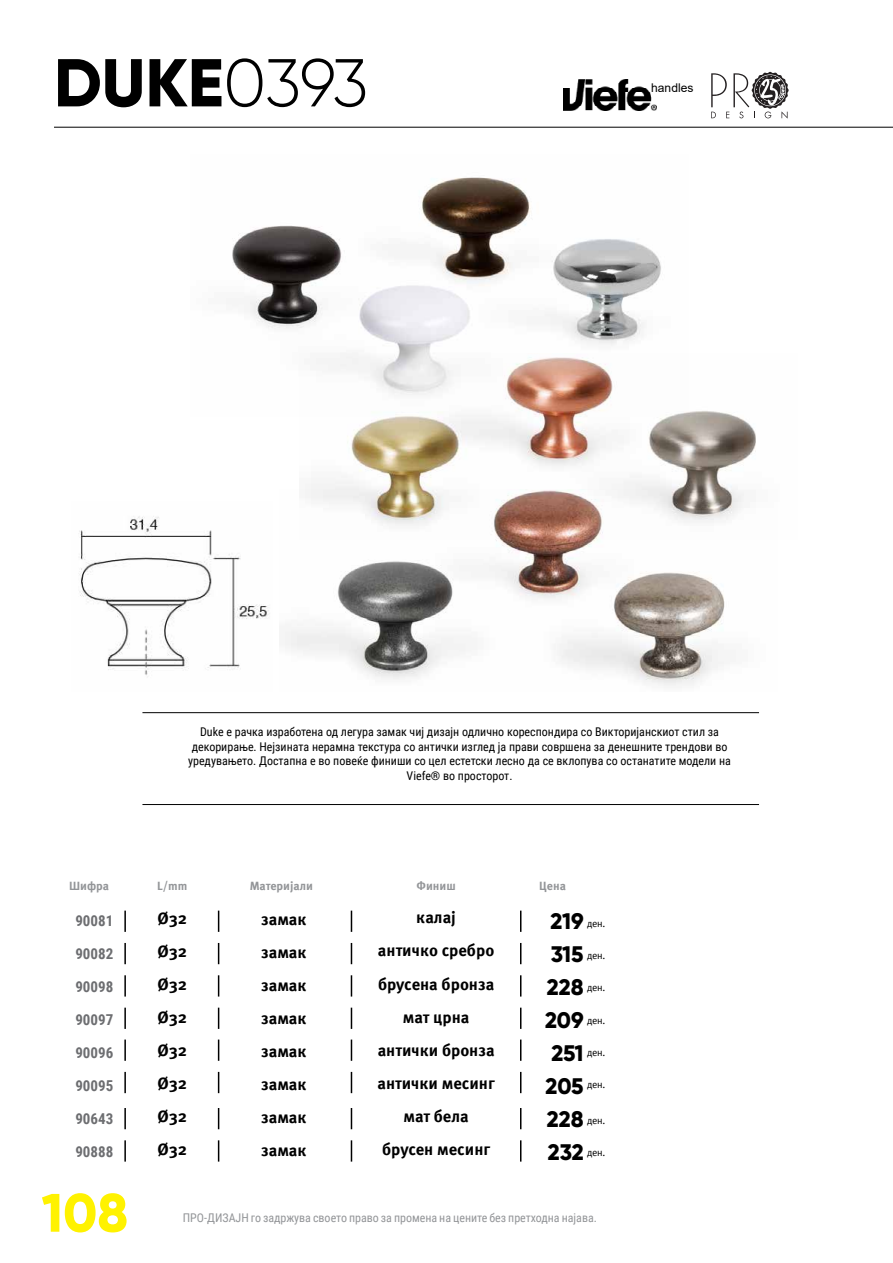
<style>
.page{position:relative;width:893px;height:1263px;background:#fff}
.page>*{position:absolute;margin:0;border:0;box-sizing:border-box;transform-origin:0 0}
.t1{font:800 67.5px "Gilroy";color:#000}
.t2{font:800 54px "Gilroy";color:#fff200}
.t3{font:800 22.5px/33px "Gilroy";letter-spacing:-.01em;color:#000;text-align:justify}
.t4{font:700 16.5px/33px "Meta Pro";color:#000;text-align:justify}
.t5{font:700 15px "Roboto Condensed";color:#6d6e71}
.t6{font:12px/14.4px "Roboto Condensed";color:#000;text-align:center}
.t7{font:12px "Roboto Condensed";color:#939598}
.t8{font:700 12px "Meta Pro";color:#939598}
.t9{font:12px "Arial";color:#000}
.t10{font:10.2px "Meta Pro";letter-spacing:-.03em;color:#000}
.s1{font-weight:300}
</style>
<div class="page">
<hr style="left:142px;top:712px;width:617px;height:1px;background:#000">
<hr style="left:142px;top:804px;width:617px;height:1px;background:#000">
<img style="left:232px;top:177px;width:429px;height:177px">
<img style="left:285px;top:539px;width:440px;height:147px">
<img style="left:305px;top:354px;width:451px;height:185px">
<img style="left:79px;top:516px;width:190px;height:159px">
<hr style="left:124px;top:910px;width:2px;height:22px;background:#000">
<hr style="left:124px;top:975px;width:2px;height:21px;background:#000">
<hr style="left:124px;top:1039px;width:2px;height:22px;background:#000">
<hr style="left:124px;top:1108px;width:2px;height:21px;background:#000">
<svg style="left:218px;top:910px;width:1px;height:22px"></svg>
<svg style="left:218px;top:975px;width:1px;height:21px"></svg>
<svg style="left:218px;top:1039px;width:1px;height:22px"></svg>
<svg style="left:218px;top:1108px;width:1px;height:21px"></svg>
<hr style="left:124px;top:943px;width:2px;height:21px;background:#000">
<hr style="left:124px;top:1008px;width:2px;height:21px;background:#000">
<hr style="left:124px;top:1072px;width:2px;height:21px;background:#000">
<hr style="left:124px;top:1140px;width:2px;height:21px;background:#000">
<svg style="left:218px;top:943px;width:1px;height:21px"></svg>
<svg style="left:218px;top:1008px;width:1px;height:21px"></svg>
<svg style="left:218px;top:1072px;width:1px;height:21px"></svg>
<svg style="left:218px;top:1140px;width:1px;height:21px"></svg>
<svg style="left:351px;top:910px;width:1px;height:22px"></svg>
<svg style="left:351px;top:975px;width:1px;height:21px"></svg>
<svg style="left:351px;top:1039px;width:1px;height:22px"></svg>
<svg style="left:351px;top:1108px;width:1px;height:21px"></svg>
<svg style="left:520px;top:910px;width:1px;height:22px"></svg>
<svg style="left:520px;top:975px;width:1px;height:21px"></svg>
<svg style="left:520px;top:1039px;width:1px;height:22px"></svg>
<svg style="left:520px;top:1108px;width:1px;height:21px"></svg>
<svg style="left:351px;top:943px;width:1px;height:21px"></svg>
<svg style="left:351px;top:1008px;width:1px;height:21px"></svg>
<svg style="left:351px;top:1072px;width:1px;height:21px"></svg>
<svg style="left:351px;top:1140px;width:1px;height:21px"></svg>
<svg style="left:520px;top:943px;width:1px;height:21px"></svg>
<svg style="left:520px;top:1008px;width:1px;height:21px"></svg>
<svg style="left:520px;top:1072px;width:1px;height:21px"></svg>
<svg style="left:520px;top:1140px;width:1px;height:21px"></svg>
<img style="left:563px;top:79px;width:93px;height:32px">
<svg style="left:711px;top:72px;width:78px;height:46px"></svg>
<hr style="left:54px;top:127px;width:839px;height:1px;background:#000">
<h1 class="t1" style="left:54px;top:40px;width:316px">DUKE<span class="s1">0393</span></h1>
<p class="t9" style="left:651px;top:79px;width:44px">handles</p>
<p class="t6" style="left:188px;top:724px;width:544px">Duke е рачка изработена од легура замак чиј дизајн одлично кореспондира со Викторијанскиот стил за декорирање. Нејзината нерамна текстура со антички изглед ја прави совршена за денешните трендови во уредувањето. Достапна е во повеќе финиши со цел естетски лесно да се вклопува со останатите модели на Viefe® во просторот.</p>
<p class="t8" style="left:69px;top:876px;width:42px">Шифра</p>
<p class="t8" style="left:157px;top:876px;width:32px">L/mm</p>
<p class="t8" style="left:250px;top:876px;width:65px">Материјали</p>
<p class="t8" style="left:416px;top:876px;width:41px">Финиш</p>
<p class="t8" style="left:539px;top:876px;width:28px">Цена</p>
<h3 class="t3" style="left:545px;top:905px;width:40px">219<br>315<br>228<br>209<br>251<br>205<br>228<br>232</h3>
<h3 class="t4" style="left:157px;top:901px;width:31px">Ø32<br>Ø32<br>Ø32<br>Ø32<br>Ø32<br>Ø32<br>Ø32<br>Ø32</h3>
<h3 class="t4" style="left:261px;top:902px;width:47px">замак замак замак замак замак замак замак замак</h3>
<h3 class="t4" style="left:377px;top:900px;width:119px;text-align:center">калај<br>античко сребро брусена бронза мат црна антички бронза антички месинг мат бела брусен месинг</h3>
<p class="t5" style="left:75px;top:910px;width:39px">90081</p>
<p class="t5" style="left:75px;top:943px;width:39px">90082</p>
<p class="t5" style="left:75px;top:976px;width:39px">90098</p>
<p class="t5" style="left:75px;top:1009px;width:39px">90097</p>
<p class="t5" style="left:75px;top:1042px;width:39px">90096</p>
<p class="t5" style="left:75px;top:1075px;width:39px">90095</p>
<p class="t5" style="left:75px;top:1108px;width:39px">90643</p>
<p class="t5" style="left:75px;top:1141px;width:39px">90888</p>
<p class="t10" style="left:587px;top:915px;width:20px">ден.</p>
<p class="t10" style="left:587px;top:948px;width:20px">ден.</p>
<p class="t10" style="left:587px;top:980px;width:20px">ден.</p>
<p class="t10" style="left:587px;top:1012px;width:20px">ден.</p>
<p class="t10" style="left:587px;top:1044px;width:20px">ден.</p>
<p class="t10" style="left:587px;top:1077px;width:20px">ден.</p>
<p class="t10" style="left:587px;top:1113px;width:20px">ден.</p>
<p class="t10" style="left:587px;top:1145px;width:20px">ден.</p>
<h2 class="t2" style="left:41px;top:1179px;width:88px">108</h2>
<p class="t7" style="left:183px;top:1209px;width:416px">ПРО-ДИЗАЈН го задржува своето право за промена на цените без претходна најава.</p>
</div>
